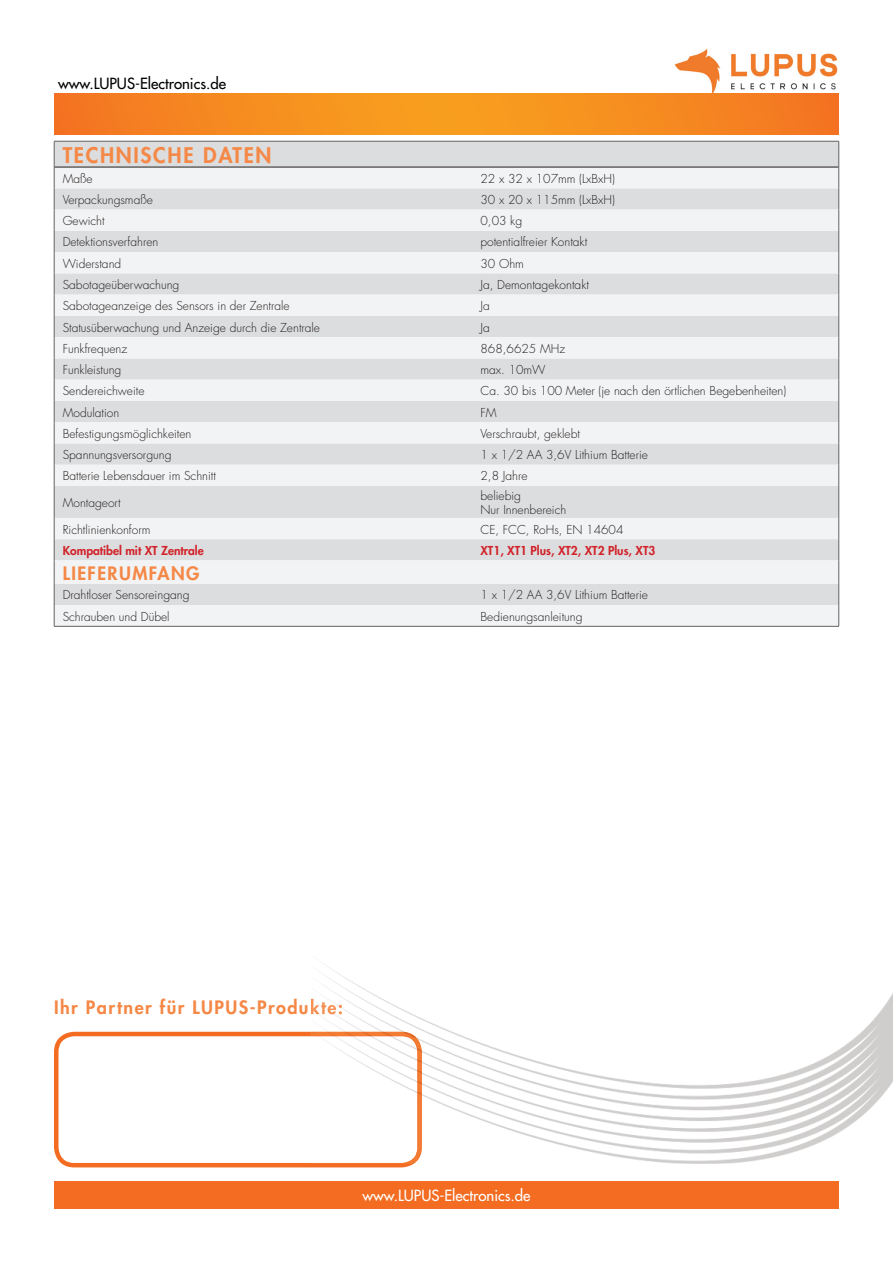
<style>
.page{position:relative;width:893px;height:1263px;background:#fff}
.page>*{position:absolute;margin:0;border:0;box-sizing:border-box;transform-origin:0 0}
.t1{font:800 21px "Futura Std";letter-spacing:.08em;color:#f58846}
.t2{font:800 18px "Futura Std";letter-spacing:.08em;color:#f58846}
.t3{font:500 15px "Futura Std";color:#fff}
.t4{font:500 15px "Futura Std";color:#000}
.t5{font:300 12px/13.5px "Futura Std";color:#231f20}
.t6{font:800 12px "Futura Std";color:#d1232a}
</style>
<div class="page">
<img style="left:674px;top:48px;width:164px;height:45px">
<svg style="left:54px;top:1032px;width:359px;height:135px"></svg>
<img style="left:310px;top:966px;width:583px;height:198px">
<img style="left:310px;top:1032px;width:112px;height:132px">
<img style="left:310px;top:998px;width:32px;height:16px">
<div style="left:54px;top:1181px;width:785px;height:28px;background:#f36c21"></div>
<svg style="left:54px;top:93px;width:785px;height:42px"></svg>
<div style="left:55px;top:142px;width:783px;height:25px;background:#dcdddf"></div>
<svg style="left:55px;top:168px;width:783px;height:458px;fill:#f2f3f4"></svg>
<hr style="left:54px;top:167px;width:418px;height:1px;background:#231f20">
<hr style="left:472px;top:167px;width:367px;height:1px;background:#231f20">
<hr style="left:54px;top:141px;width:418px;height:1px;background:#636366">
<hr style="left:472px;top:141px;width:367px;height:1px;background:#636366">
<svg style="left:54px;top:141px;width:1px;height:345px"></svg>
<svg style="left:838px;top:141px;width:1px;height:345px"></svg>
<hr style="left:54px;top:486px;width:1px;height:32px;background:#636366">
<hr style="left:838px;top:486px;width:1px;height:32px;background:#636366">
<svg style="left:54px;top:518px;width:1px;height:108px"></svg>
<svg style="left:838px;top:518px;width:1px;height:108px"></svg>
<hr style="left:54px;top:626px;width:418px;height:1px;background:#636366">
<hr style="left:472px;top:626px;width:367px;height:1px;background:#636366">
<p class="t4" style="left:58px;top:74px;width:170px">www.LUPUS-Electronics.de</p>
<h1 class="t1" style="left:63px;top:142px;width:210px">TECHNISCHE DATEN</h1>
<p class="t5" style="left:63px;top:172px;width:32px">Maße</p>
<p class="t5" style="left:480px;top:172px;width:136px">22 x 32 x 107mm (LxBxH)</p>
<p class="t5" style="left:63px;top:193px;width:92px">Verpackungsmaße</p>
<p class="t5" style="left:480px;top:193px;width:136px">30 x 20 x 115mm (LxBxH)</p>
<p class="t5" style="left:63px;top:214px;width:43px">Gewicht</p>
<p class="t5" style="left:480px;top:214px;width:43px">0,03 kg</p>
<p class="t5" style="left:63px;top:236px;width:97px">Detektionsverfahren</p>
<p class="t5" style="left:480px;top:236px;width:108px">potentialfreier Kontakt</p>
<p class="t5" style="left:63px;top:257px;width:60px">Widerstand</p>
<p class="t5" style="left:480px;top:257px;width:45px">30 Ohm</p>
<p class="t5" style="left:63px;top:278px;width:118px">Sabotageüberwachung</p>
<p class="t5" style="left:480px;top:278px;width:110px">Ja, Demontagekontakt</p>
<p class="t5" style="left:63px;top:299px;width:229px">Sabotageanzeige des Sensors in der Zentrale</p>
<p class="t5" style="left:480px;top:299px;width:11px">Ja</p>
<p class="t5" style="left:63px;top:321px;width:259px">Statusüberwachung und Anzeige durch die Zentrale</p>
<p class="t5" style="left:480px;top:321px;width:11px">Ja</p>
<p class="t5" style="left:63px;top:342px;width:66px">Funkfrequenz</p>
<p class="t5" style="left:480px;top:342px;width:86px">868,6625 MHz</p>
<p class="t5" style="left:63px;top:363px;width:60px">Funkleistung</p>
<p class="t5" style="left:480px;top:363px;width:67px">max. 10mW</p>
<p class="t5" style="left:63px;top:385px;width:83px">Sendereichweite</p>
<p class="t5" style="left:480px;top:385px;width:307px">Ca. 30 bis 100 Meter (je nach den örtlichen Begebenheiten)</p>
<p class="t5" style="left:63px;top:406px;width:58px">Modulation</p>
<p class="t5" style="left:480px;top:406px;width:18px">FM</p>
<p class="t5" style="left:63px;top:427px;width:130px">Befestigungsmöglichkeiten</p>
<p class="t5" style="left:480px;top:427px;width:101px">Verschraubt, geklebt</p>
<p class="t5" style="left:63px;top:448px;width:110px">Spannungsversorgung</p>
<p class="t5" style="left:480px;top:448px;width:169px">1 x 1/2 AA 3,6V Lithium Batterie</p>
<p class="t5" style="left:63px;top:470px;width:155px">Batterie Lebensdauer im Schnitt</p>
<p class="t5" style="left:480px;top:470px;width:48px">2,8 Jahre</p>
<p class="t5" style="left:63px;top:496px;width:60px">Montageort</p>
<p class="t5" style="left:480px;top:489px;width:87px">beliebig<br>Nur Innenbereich</p>
<p class="t5" style="left:63px;top:523px;width:89px">Richtlinienkonform</p>
<p class="t5" style="left:480px;top:523px;width:144px">CE, FCC, RoHs, EN 14604</p>
<p class="t6" style="left:63px;top:543px;width:143px">Kompatibel mit XT Zentrale</p>
<p class="t6" style="left:480px;top:543px;width:176px">XT1, XT1 Plus, XT2, XT2 Plus, XT3</p>
<h2 class="t2" style="left:63px;top:561px;width:138px">LIEFERUMFANG</h2>
<p class="t5" style="left:63px;top:589px;width:128px">Drahtloser Sensoreingang</p>
<p class="t5" style="left:480px;top:589px;width:169px">1 x 1/2 AA 3,6V Lithium Batterie</p>
<p class="t5" style="left:63px;top:610px;width:108px">Schrauben und Dübel</p>
<p class="t5" style="left:480px;top:610px;width:104px">Bedienungsanleitung</p>
<h2 class="t2" style="left:54px;top:996px;width:290px">Ihr Partner für LUPUS-Produkte:</h2>
<p class="t3" style="left:362px;top:1186px;width:170px">www.LUPUS-Electronics.de</p>
</div>
